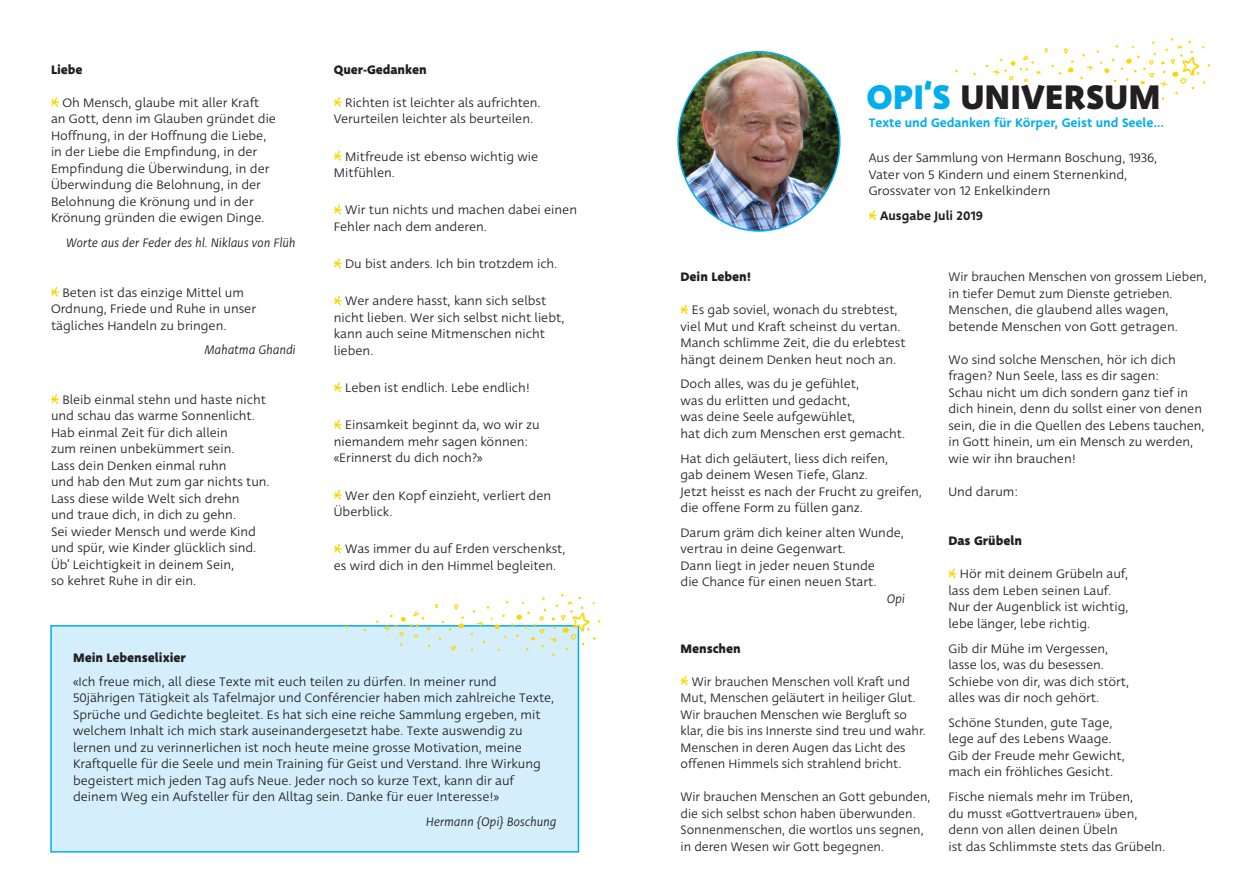
<style>
.page{position:relative;width:1259px;height:893px;background:#fff}
.page>*{position:absolute;margin:0;border:0;box-sizing:border-box;transform-origin:0 0}
.t1{font:700 37.5px "Deva Ideal";color:#231f20}
.t2{font:13.5px/16.5px "Deva Ideal";color:#231f20}
.t3{font:italic 13.5px "Deva Ideal";color:#231f20}
.t4{font:700 13.5px "Deva Ideal";color:#231f20}
.t5{font:500 13.5px "Deva Ideal";color:#00aeef}
.t6{font:500 13.5px "Deva Ideal";color:#231f20}
.s1{color:#00aeef}
</style>
<div class="page">
<svg style="left:985px;top:38px;width:226px;height:62px"></svg>
<svg style="left:868px;top:210px;width:8px;height:10px"></svg>
<img style="left:679px;top:52px;width:160px;height:179px">
<svg style="left:680px;top:304px;width:8px;height:10px"></svg>
<svg style="left:680px;top:675px;width:8px;height:10px"></svg>
<svg style="left:948px;top:568px;width:8px;height:10px"></svg>
<div style="left:51px;top:626px;width:527px;height:226px;background:#d4effb"></div>
<div style="left:50px;top:625px;width:529px;height:228px;border:2px solid #00aeef"></div>
<svg style="left:376px;top:594px;width:225px;height:62px"></svg>
<svg style="left:51px;top:97px;width:8px;height:10px"></svg>
<svg style="left:51px;top:286px;width:8px;height:11px"></svg>
<svg style="left:51px;top:394px;width:8px;height:10px"></svg>
<svg style="left:334px;top:97px;width:8px;height:10px"></svg>
<svg style="left:334px;top:150px;width:8px;height:11px"></svg>
<svg style="left:334px;top:204px;width:8px;height:10px"></svg>
<svg style="left:334px;top:258px;width:8px;height:10px"></svg>
<svg style="left:334px;top:295px;width:8px;height:10px"></svg>
<svg style="left:334px;top:382px;width:8px;height:10px"></svg>
<svg style="left:334px;top:419px;width:8px;height:10px"></svg>
<svg style="left:334px;top:489px;width:8px;height:11px"></svg>
<svg style="left:334px;top:543px;width:8px;height:10px"></svg>
<p class="t4" style="left:51px;top:60px;width:33px">Liebe</p>
<p class="t2" style="left:51px;top:95px;width:226px;text-indent:11px">Oh Mensch, glaube mit aller Kraft an Gott, denn im Glauben gründet die Hoffnung, in der Hoffnung die Liebe, in der Liebe die Empfindung, in der Empfindung die Überwindung, in der Überwindung die Belohnung, in der Belohnung die Krönung und in der Krönung gründen die ewigen Dinge.</p>
<p class="t3" style="left:66px;top:235px;width:231px">Worte aus der Feder des hl. Niklaus von Flüh</p>
<p class="t2" style="left:51px;top:284px;width:207px;text-indent:11px">Beten ist das einzige Mittel um<br>Ordnung, Friede und Ruhe in unser tägliches Handeln zu bringen.</p>
<p class="t3" style="left:204px;top:342px;width:93px">Mahatma Ghandi</p>
<p class="t2" style="left:62px;top:392px;width:205px">Bleib einmal stehn und haste nicht</p>
<p class="t2" style="left:51px;top:408px;width:205px">und schau das warme Sonnenlicht.</p>
<p class="t2" style="left:51px;top:425px;width:178px">Hab einmal Zeit für dich allein</p>
<p class="t2" style="left:51px;top:441px;width:185px">zum reinen unbekümmert sein.</p>
<p class="t2" style="left:51px;top:458px;width:177px">Lass dein Denken einmal ruhn</p>
<p class="t2" style="left:51px;top:474px;width:220px">und hab den Mut zum gar nichts tun.</p>
<p class="t2" style="left:51px;top:491px;width:190px">Lass diese wilde Welt sich drehn</p>
<p class="t2" style="left:51px;top:507px;width:187px">und traue dich, in dich zu gehn.</p>
<p class="t2" style="left:51px;top:524px;width:207px">Sei wieder Mensch und werde Kind</p>
<p class="t2" style="left:51px;top:540px;width:207px">und spür, wie Kinder glücklich sind.</p>
<p class="t2" style="left:51px;top:557px;width:185px">Üb‘ Leichtigkeit in deinem Sein,</p>
<p class="t2" style="left:51px;top:573px;width:147px">so kehret Ruhe in dir ein.</p>
<p class="t4" style="left:334px;top:60px;width:94px">Quer-Gedanken</p>
<p class="t2" style="left:334px;top:95px;width:208px;text-indent:11px">Richten ist leichter als aufrichten.<br>Verurteilen leichter als beurteilen.</p>
<p class="t2" style="left:334px;top:148px;width:206px;text-indent:11px">Mitfreude ist ebenso wichtig wie<br>Mitfühlen.</p>
<p class="t2" style="left:334px;top:202px;width:245px;text-indent:11px">Wir tun nichts und machen dabei einen<br>Fehler nach dem anderen.</p>
<p class="t2" style="left:345px;top:256px;width:214px">Du bist anders. Ich bin trotzdem ich.</p>
<p class="t2" style="left:334px;top:293px;width:232px;text-indent:11px">Wer andere hasst, kann sich selbst nicht lieben. Wer sich selbst nicht liebt, kann auch seine Mitmenschen nicht lieben.</p>
<p class="t2" style="left:345px;top:380px;width:186px">Leben ist endlich. Lebe endlich!</p>
<p class="t2" style="left:334px;top:417px;width:207px;text-indent:11px">Einsamkeit beginnt da, wo wir zu niemandem mehr sagen können: «Erinnerst du dich noch?»</p>
<p class="t2" style="left:334px;top:487px;width:219px;text-indent:11px">Wer den Kopf einzieht, verliert den<br>Überblick.</p>
<p class="t2" style="left:334px;top:541px;width:233px;text-indent:11px">Was immer du auf Erden verschenkst, es wird dich in den Himmel begleiten.</p>
<p class="t4" style="left:73px;top:648px;width:114px">Mein Lebenselixier</p>
<p class="t2" style="left:73px;top:673px;width:483px">«Ich freue mich, all diese Texte mit euch teilen zu dürfen. In meiner rund 50jährigen Tätigkeit als Tafelmajor und Conférencier haben mich zahlreiche Texte, Sprüche und Gedichte begleitet. Es hat sich eine reiche Sammlung ergeben, mit welchem Inhalt ich mich stark auseinandergesetzt habe. Texte auswendig zu lernen und zu verinnerlichen ist noch heute meine grosse Motivation, meine Kraftquelle für die Seele und mein Training für Geist und Verstand. Ihre Wirkung begeistert mich jeden Tag aufs Neue. Jeder noch so kurze Text, kann dir auf deinem Weg ein Aufsteller für den Alltag sein. Danke für euer Interesse!»</p>
<p class="t3" style="left:426px;top:813px;width:132px">Hermann {Opi} Boschung</p>
<p class="t1" style="left:866px;top:71px;width:295px"><span class="s1">OPI‘S</span> UNIVERSUM</p>
<p class="t5" style="left:868px;top:114px;width:297px">Texte und Gedanken für Körper, Geist und Seele...</p>
<p class="t2" style="left:868px;top:150px;width:290px">Aus der Sammlung von Hermann Boschung, 1936,<br>Vater von 5 Kindern und einem Sternenkind,<br>Grossvater von 12 Enkelkindern</p>
<p class="t6" style="left:880px;top:207px;width:105px">Ausgabe Juli 2019</p>
<p class="t4" style="left:680px;top:268px;width:72px">Dein Leben!</p>
<p class="t2" style="left:692px;top:302px;width:207px">Es gab soviel, wonach du strebtest,</p>
<p class="t2" style="left:680px;top:318px;width:221px">viel Mut und Kraft scheinst du vertan.</p>
<p class="t2" style="left:680px;top:335px;width:227px">Manch schlimme Zeit, die du erlebtest</p>
<p class="t2" style="left:680px;top:351px;width:217px">hängt deinem Denken heut noch an.</p>
<p class="t2" style="left:680px;top:376px;width:180px">Doch alles, was du je gefühlet,</p>
<p class="t2" style="left:680px;top:393px;width:171px">was du erlitten und gedacht,</p>
<p class="t2" style="left:680px;top:409px;width:176px">was deine Seele aufgewühlet,</p>
<p class="t2" style="left:680px;top:426px;width:226px">hat dich zum Menschen erst gemacht.</p>
<p class="t2" style="left:680px;top:450px;width:209px">Hat dich geläutert, liess dich reifen,</p>
<p class="t2" style="left:680px;top:467px;width:189px">gab deinem Wesen Tiefe, Glanz.</p>
<p class="t2" style="left:680px;top:483px;width:243px">Jetzt heisst es nach der Frucht zu greifen,</p>
<p class="t2" style="left:680px;top:500px;width:184px">die offene Form zu füllen ganz.</p>
<p class="t2" style="left:680px;top:525px;width:225px">Darum gräm dich keiner alten Wunde,</p>
<p class="t2" style="left:680px;top:541px;width:167px">vertrau in deine Gegenwart.</p>
<p class="t2" style="left:680px;top:558px;width:196px">Dann liegt in jeder neuen Stunde</p>
<p class="t2" style="left:680px;top:574px;width:197px">die Chance für einen neuen Start.</p>
<p class="t3" style="left:886px;top:590px;width:20px">Opi</p>
<p class="t4" style="left:680px;top:639px;width:62px">Menschen</p>
<p class="t2" style="left:680px;top:673px;width:236px;text-align:center">Wir brauchen Menschen voll Kraft und<br>Mut, Menschen geläutert in heiliger Glut.</p>
<p class="t2" style="left:680px;top:706px;width:247px">Wir brauchen Menschen wie Bergluft so klar, die bis ins Innerste sind treu und wahr.</p>
<p class="t2" style="left:680px;top:739px;width:226px">Menschen in deren Augen das Licht des offenen Himmels sich strahlend bricht.</p>
<p class="t2" style="left:680px;top:789px;width:251px">Wir brauchen Menschen an Gott gebunden, die sich selbst schon haben überwunden.</p>
<p class="t2" style="left:680px;top:822px;width:245px">Sonnenmenschen, die wortlos uns segnen, in deren Wesen wir Gott begegnen.</p>
<p class="t2" style="left:948px;top:269px;width:260px">Wir brauchen Menschen von grossem Lieben, in tiefer Demut zum Dienste getrieben.</p>
<p class="t2" style="left:948px;top:302px;width:231px">Menschen, die glaubend alles wagen, betende Menschen von Gott getragen.</p>
<p class="t2" style="left:948px;top:351px;width:229px">Wo sind solche Menschen, hör ich dich fragen? Nun Seele, lass es dir sagen:</p>
<p class="t2" style="left:948px;top:384px;width:258px">Schau nicht um dich sondern ganz tief in dich hinein, denn du sollst einer von denen sein, die in die Quellen des Lebens tauchen, in Gott hinein, um ein Mensch zu werden, wie wir ihn brauchen!</p>
<p class="t2" style="left:948px;top:483px;width:71px">Und darum:</p>
<p class="t4" style="left:948px;top:532px;width:75px">Das Grübeln</p>
<p class="t2" style="left:960px;top:566px;width:170px">Hör mit deinem Grübeln auf,</p>
<p class="t2" style="left:948px;top:582px;width:164px">lass dem Leben seinen Lauf.</p>
<p class="t2" style="left:948px;top:599px;width:182px">Nur der Augenblick ist wichtig,</p>
<p class="t2" style="left:948px;top:615px;width:143px">lebe länger, lebe richtig.</p>
<p class="t2" style="left:948px;top:640px;width:161px">Gib dir Mühe im Vergessen,</p>
<p class="t2" style="left:948px;top:657px;width:157px">lasse los, was du besessen.</p>
<p class="t2" style="left:948px;top:673px;width:182px">Schiebe von dir, was dich stört,</p>
<p class="t2" style="left:948px;top:690px;width:152px">alles was dir noch gehört.</p>
<p class="t2" style="left:948px;top:714px;width:166px">Schöne Stunden, gute Tage,</p>
<p class="t2" style="left:948px;top:731px;width:165px">lege auf des Lebens Waage.</p>
<p class="t2" style="left:948px;top:747px;width:178px">Gib der Freude mehr Gewicht,</p>
<p class="t2" style="left:948px;top:764px;width:166px">mach ein fröhliches Gesicht.</p>
<p class="t2" style="left:948px;top:789px;width:186px">Fische niemals mehr im Trüben,</p>
<p class="t2" style="left:948px;top:805px;width:190px">du musst «Gottvertrauen» üben,</p>
<p class="t2" style="left:948px;top:822px;width:171px">denn von allen deinen Übeln</p>
<p class="t2" style="left:948px;top:838px;width:218px">ist das Schlimmste stets das Grübeln.</p>
</div>
